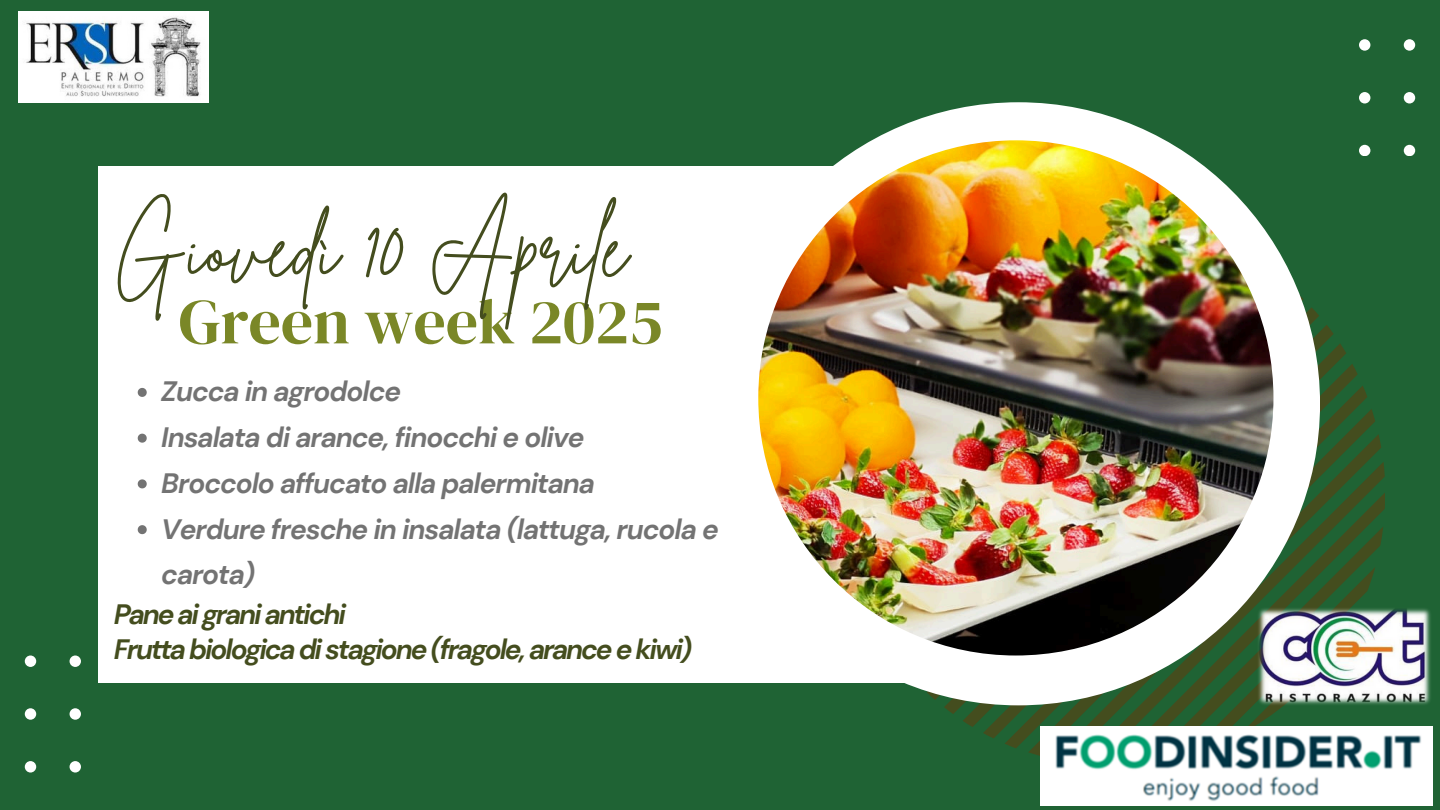
<style>
.page{position:relative;width:1440px;height:810px;background:#1f6334}
.page>*{position:absolute;margin:0;border:0;box-sizing:border-box;transform-origin:0 0}
.t1{font:79.8px "Brittany Signature";color:#444d1e}
.t2{font:63.7px "DM Serif Display";color:#7a8727}
.t3{font:italic 700 28px/45.8px "DM Sans";letter-spacing:-.035em;color:#737373}
.t4{font:italic 700 28px/34.5px "DM Sans";letter-spacing:-.075em;color:#444d1e}
</style>
<div class="page">
<div style="left:99px;top:166px;width:919px;height:517px;background:#fff"></div>
<svg style="left:904px;top:223px;width:481px;height:543px"></svg>
<div style="left:717px;top:102px;width:603px;height:603px;background:#fff;border-radius:50%"></div>
<img style="left:758px;top:140px;width:515px;height:516px;border-radius:50%">
<svg style="left:1359px;top:39px;width:57px;height:117px"></svg>
<svg style="left:24px;top:656px;width:57px;height:117px"></svg>
<img style="left:1041px;top:726px;width:391px;height:80px">
<svg style="left:138px;top:388px;width:9px;height:9px"></svg>
<svg style="left:138px;top:434px;width:9px;height:9px"></svg>
<svg style="left:138px;top:479px;width:9px;height:9px"></svg>
<svg style="left:138px;top:525px;width:9px;height:9px"></svg>
<img style="left:18px;top:12px;width:191px;height:90px">
<img style="left:1257px;top:606px;width:174px;height:101px">
<p class="t1" style="left:114px;top:197px;width:515px">Giovedì 10 Aprile</p>
<p class="t2" style="left:179px;top:277px;width:485px">Green week 2025</p>
<p class="t3" style="left:161px;top:369px;width:241px">Zucca in agrodolce</p>
<h1 class="t3" style="left:161px;top:415px;width:425px">Insalata di arance, finocchi e olive</h1>
<h2 class="t3" style="left:161px;top:460px;width:435px">Broccolo affucato alla palermitana</h2>
<p class="t3" style="left:161px;top:506px;width:559px">Verdure fresche in insalata (lattuga, rucola e carota)</p>
<p class="t4" style="left:114px;top:597px;width:580px">Pane ai grani antichi<br>Frutta biologica di stagione (fragole, arance e kiwi)</p>
</div>
